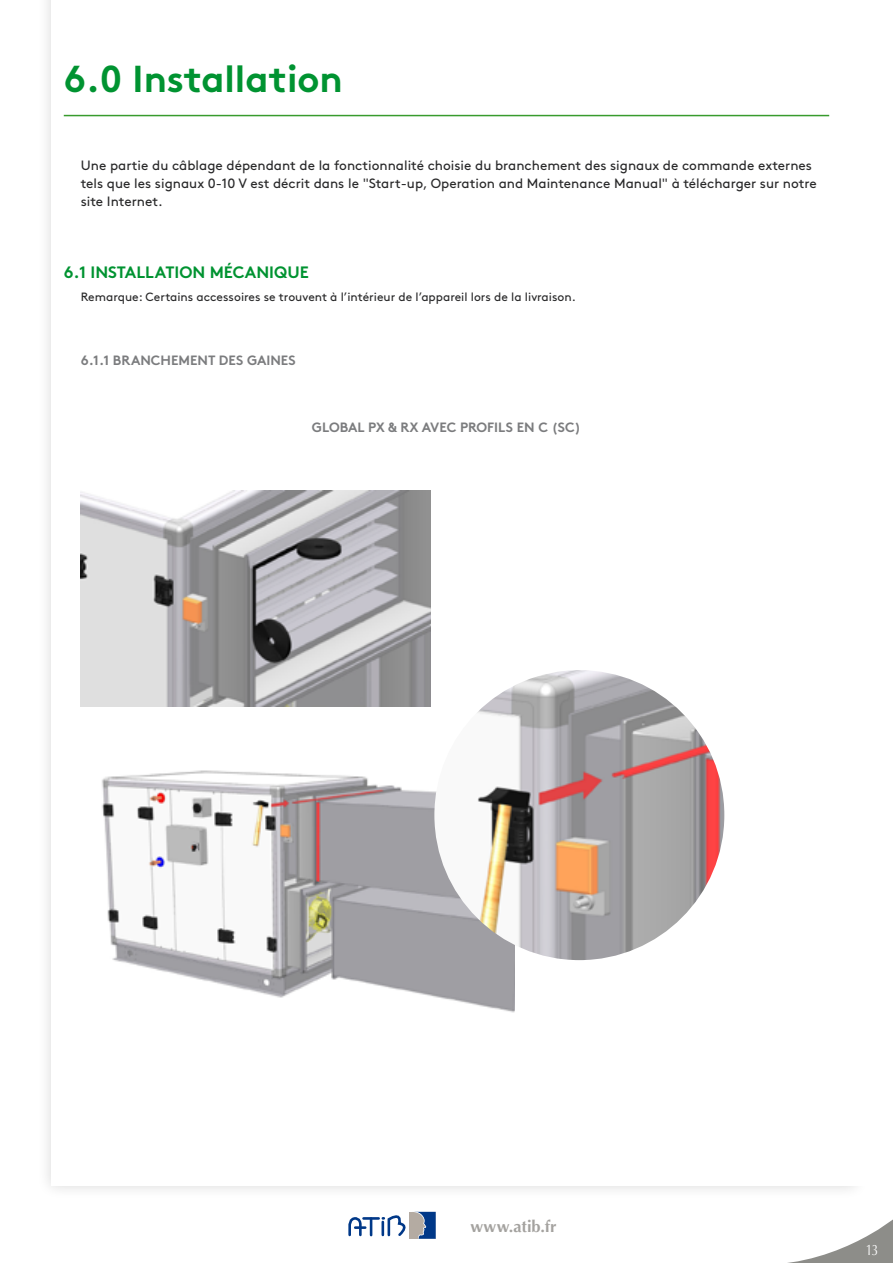
<style>
.page{position:relative;width:893px;height:1263px;background:#fff}
.page>*{position:absolute;margin:0;border:0;box-sizing:border-box;transform-origin:0 0}
.t1{font:700 37.5px "Brown Pro";color:#009331}
.t2{font:700 16.5px "Brown Pro";color:#009331}
.t3{font:700 16.5px "Optima";letter-spacing:.005em;color:#a4a29f}
.t4{font:15px "Optima";color:#fff;scale:.8 1}
.t5{font:13.5px/18px "Swegon Brown";color:#282829}
.t6{font:700 13.5px "Brown Pro";color:#7b7c7e}
.t7{font:12px "Brown Pro";color:#282829}
</style>
<div class="page">
<svg style="left:787px;top:1219px;width:106px;height:44px"></svg>
<div style="left:36px;top:0;width:833px;height:1200px;background:#000;opacity:.15"></div>
<div style="left:64px;top:0;width:829px;height:1185px;background:#fff"></div>
<svg style="left:348px;top:1218px;width:24px;height:19px"></svg>
<hr style="left:363px;top:1217px;width:16px;height:3px;background:#003888">
<svg style="left:381px;top:1211px;width:55px;height:28px"></svg>
<hr style="left:64px;top:115px;width:765px;height:1px;background:#389b2d">
<img style="left:81px;top:491px;width:350px;height:215px">
<img style="left:102px;top:770px;width:413px;height:243px">
<img style="left:434px;top:670px;width:290px;height:290px;border-radius:145px">
<h1 class="t1" style="left:64px;top:48px;width:281px">6.0 Installation</h1>
<p class="t5" style="left:81px;top:156px;width:737px">Une partie du câblage dépendant de la fonctionnalité choisie du branchement des signaux de commande externes tels que les signaux 0-10 V est décrit dans le "Start-up, Operation and Maintenance Manual" à télécharger sur notre site Internet.</p>
<p class="t2" style="left:64px;top:259px;width:247px">6.1 INSTALLATION MÉCANIQUE</p>
<p class="t7" style="left:81px;top:288px;width:497px">Remarque: Certains accessoires se trouvent à l’intérieur de l’appareil lors de la livraison.</p>
<p class="t6" style="left:81px;top:349px;width:216px">6.1.1 BRANCHEMENT DES GAINES</p>
<p class="t6" style="left:312px;top:416px;width:271px">GLOBAL PX &amp; RX AVEC PROFILS EN C (SC)</p>
<p class="t3" style="left:470px;top:1217px;width:88px">www.atib.fr</p>
<p class="t4" style="left:866px;top:1241px;width:17px">13</p>
</div>
